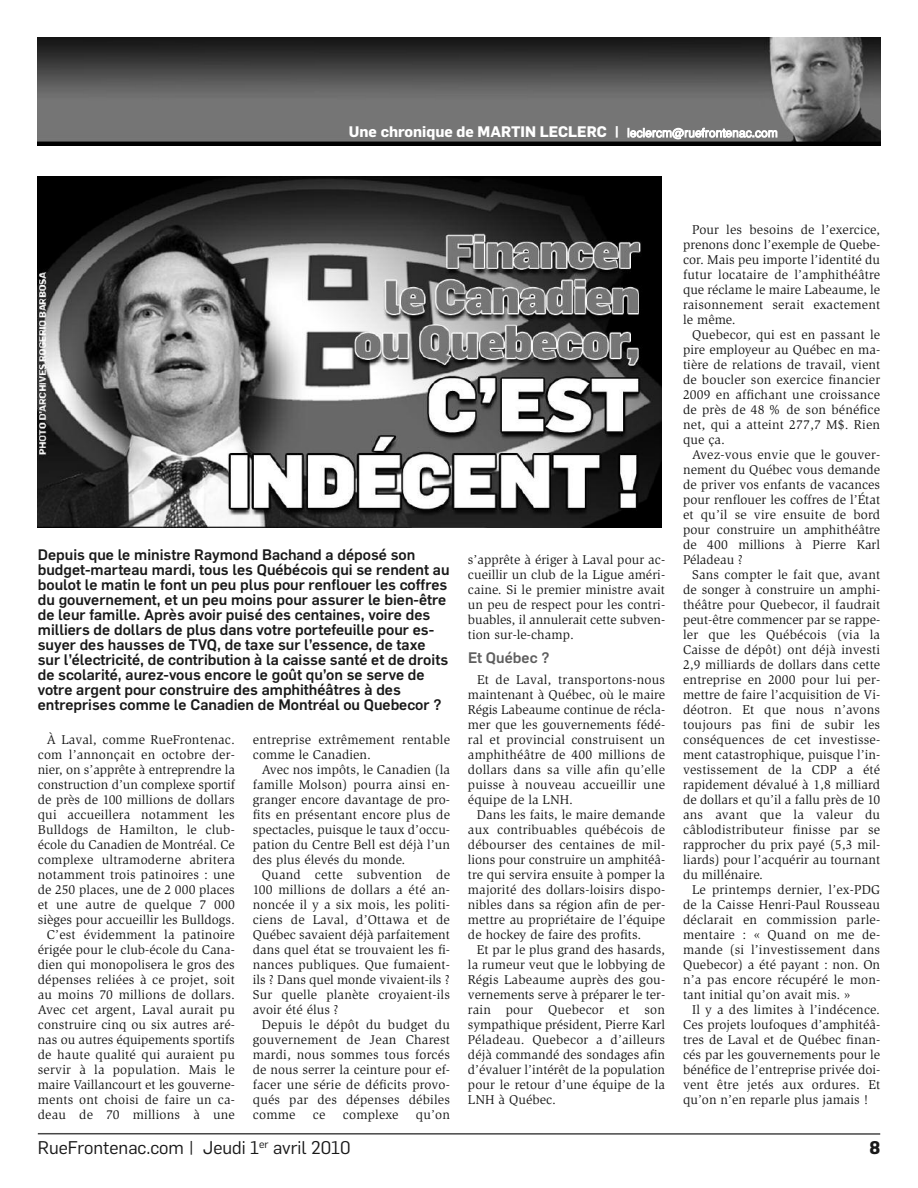
<style>
.page{position:relative;width:918px;height:1188px;background:#fff}
.page>*{position:absolute;margin:0;border:0;box-sizing:border-box;transform-origin:0 0}
.t1{font:18px "Flama";color:#191919}
.t2{font:700 18px "Flama";color:#191919}
.t3{font:500 15px/15px "Flama";color:#191919}
.t4{font:700 15px "Flama";color:#fff}
.t5{font:500 15px "Flama";letter-spacing:.005em;color:#5e5e5e}
.t6{font:13.2px/15px "Slimbach Std";letter-spacing:.005em;color:#191919;text-align:justify}
.s1{font-family:"Helvetica";font-weight:400;font-size:12px}
</style>
<div class="page">
<img style="left:38px;top:176px;width:624px;height:351px">
<hr style="left:38px;top:1133px;width:842px;height:2px;background:#474747">
<img style="left:38px;top:38px;width:842px;height:108px">
<p class="t4" style="left:349px;top:125px;width:430px">Une chronique de MARTIN LECLERC | <span class="s1">leclercm@ruefrontenac.com</span></p>
<p class="t3" style="left:38px;top:548px;width:413px">Depuis que le ministre Raymond Bachand a déposé son budget-marteau mardi, tous les Québécois qui se rendent au boulot le matin le font un peu plus pour renflouer les coffres du gouvernement, et un peu moins pour assurer le bien-être de leur famille. Après avoir puisé des centaines, voire des milliers de dollars de plus dans votre portefeuille pour es&shy;suyer des hausses de TVQ, de taxe sur l’essence, de taxe sur l’électricité, de contribution à la caisse santé et de droits de scolarité, aurez-vous encore le goût qu’on se serve de votre argent pour construire des amphithéâtres à des entreprises comme le Canadien de Montréal ou Quebecor ?</p>
<p class="t6" style="left:38px;top:733px;width:199px;text-align:right">À Laval, comme RueFrontenac. com l’annonçait en octobre der&shy;nier, on s’apprête à entreprendre la construction d’un complexe sportif de près de 100 millions de dollars qui accueillera notamment les<br>Bulldogs de Hamilton, le club&shy;école du Canadien de Montréal. Ce complexe ultramoderne abritera notamment trois patinoires : une de 250 places, une de 2 000 places et une autre de quelque 7 000 sièges pour accueillir les Bulldogs.<br>C’est évidemment la patinoire érigée pour le club-école du Cana&shy;dien qui monopolisera le gros des dépenses reliées à ce projet, soit au moins 70 millions de dollars.<br>Avec cet argent, Laval aurait pu construire cinq ou six autres aré&shy;nas ou autres équipements sportifs de haute qualité qui auraient pu servir à la population. Mais le maire Vaillancourt et les gouverne&shy;ments ont choisi de faire un ca&shy;deau de 70 millions à une</p>
<p class="t6" style="left:253px;top:733px;width:199px">entreprise extrêmement rentable comme le Canadien.</p>
<p class="t6" style="left:253px;top:763px;width:199px;text-indent:9px">Avec nos impôts, le Canadien (la famille Molson) pourra ainsi en&shy;granger encore davantage de pro&shy;fits en présentant encore plus de spectacles, puisque le taux d’occu&shy;pation du Centre Bell est déjà l’un des plus élevés du monde.</p>
<p class="t6" style="left:253px;top:868px;width:199px;text-indent:9px">Quand cette subvention de 100 millions de dollars a été an&shy;noncée il y a six mois, les politi&shy;ciens de Laval, d’Ottawa et de Québec savaient déjà parfaitement dans quel état se trouvaient les fi&shy;nances publiques. Que fumaient&shy;ils ? Dans quel monde vivaient-ils ?<br>Sur quelle planète croyaient-ils avoir été élus ?</p>
<p class="t6" style="left:253px;top:1018px;width:199px;text-indent:9px">Depuis le dépôt du budget du gouvernement de Jean Charest mardi, nous sommes tous forcés de nous serrer la ceinture pour ef&shy;facer une série de déficits provo&shy;qués par des dépenses débiles comme</p>
<p class="t6" style="left:313px;top:1108px;width:14px">ce</p>
<p class="t6" style="left:343px;top:1108px;width:57px">complexe</p>
<p class="t6" style="left:416px;top:1108px;width:36px">qu’on</p>
<p class="t6" style="left:468px;top:553px;width:199px">s’apprête à ériger à Laval pour ac&shy;cueillir un club de la Ligue améri&shy;caine. Si le premier ministre avait un peu de respect pour les contri&shy;buables, il annulerait cette subven&shy;tion sur-le-champ.</p>
<p class="t5" style="left:468px;top:651px;width:83px">Et Québec ?</p>
<p class="t6" style="left:468px;top:673px;width:199px;text-indent:9px">Et de Laval, transportons-nous maintenant à Québec, où le maire Régis Labeaume continue de récla&shy;mer que les gouvernements fédé&shy;ral et provincial construisent un amphithéâtre de 400 millions de dollars dans sa ville afin qu’elle puisse à nouveau accueillir une équipe de la LNH.</p>
<p class="t6" style="left:468px;top:808px;width:199px;text-indent:9px">Dans les faits, le maire demande aux contribuables québécois de débourser des centaines de mil&shy;lions pour construire un amphitéâ&shy;tre qui servira ensuite à pomper la majorité des dollars-loisirs dispo&shy;nibles dans sa région afin de per&shy;mettre au propriétaire de l’équipe de hockey de faire des profits.</p>
<p class="t6" style="left:468px;top:943px;width:199px;text-indent:9px">Et par le plus grand des hasards, la rumeur veut que le lobbying de Régis Labeaume auprès des gou&shy;vernements serve à préparer le ter&shy;rain pour Quebecor et son sympathique président, Pierre Karl Péladeau. Quebecor a d’ailleurs déjà commandé des sondages afin d’évaluer l’intérêt de la population pour le retour d’une équipe de la LNH à Québec.</p>
<p class="t6" style="left:683px;top:223px;width:199px;text-indent:9px">Pour les besoins de l’exercice, prenons donc l’exemple de Quebe&shy;cor. Mais peu importe l’identité du futur locataire de l’amphithéâtre que réclame le maire Labeaume, le raisonnement serait exactement le même.</p>
<p class="t6" style="left:683px;top:328px;width:199px;text-indent:9px">Quebecor, qui est en passant le pire employeur au Québec en ma&shy;tière de relations de travail, vient de boucler son exercice financier 2009 en affichant une croissance de près de 48 % de son bénéfice net, qui a atteint 277,7 M$. Rien que ça.</p>
<p class="t6" style="left:683px;top:448px;width:199px;text-indent:9px">Avez-vous envie que le gouver&shy;nement du Québec vous demande de priver vos enfants de vacances pour renflouer les coffres de l’État et qu’il se vire ensuite de bord pour construire un amphithéâtre de 400 millions à Pierre Karl Péladeau ?</p>
<p class="t6" style="left:683px;top:568px;width:199px;text-indent:9px">Sans compter le fait que, avant de songer à construire un amphi&shy;théâtre pour Quebecor, il faudrait peut-être commencer par se rappe&shy;ler que les Québécois (via la Caisse de dépôt) ont déjà investi 2,9 milliards de dollars dans cette entreprise en 2000 pour lui per&shy;mettre de faire l’acquisition de Vi&shy;déotron. Et que nous n’avons toujours pas fini de subir les conséquences de cet investisse&shy;ment catastrophique, puisque l’in&shy;vestissement de la CDP a été rapidement dévalué à 1,8 milliard de dollars et qu’il a fallu près de 10 ans avant que la valeur du câblodistributeur finisse par se rapprocher du prix payé (5,3 mil&shy;liards) pour l’acquérir au tournant du millénaire.</p>
<p class="t6" style="left:683px;top:883px;width:199px;text-indent:9px">Le printemps dernier, l’ex-PDG de la Caisse Henri-Paul Rousseau déclarait en commission parle&shy;mentaire : « Quand on me de&shy;mande (si l’investissement dans Quebecor) a été payant : non. On n’a pas encore récupéré le mon&shy;tant initial qu’on avait mis. »</p>
<p class="t6" style="left:683px;top:1003px;width:199px;text-indent:9px">Il y a des limites à l’indécence.<br>Ces projets loufoques d’amphitéâ&shy;tres de Laval et de Québec finan&shy;cés par les gouvernements pour le bénéfice de l’entreprise privée doi&shy;vent être jetés aux ordures. Et qu’on n’en reparle plus jamais !</p>
<h1 class="t1" style="left:38px;top:1139px;width:315px">RueFrontenac.com | Jeudi 1<sup>er</sup> avril 2010</h1>
<h1 class="t2" style="left:869px;top:1140px;width:12px">8</h1>
</div>
